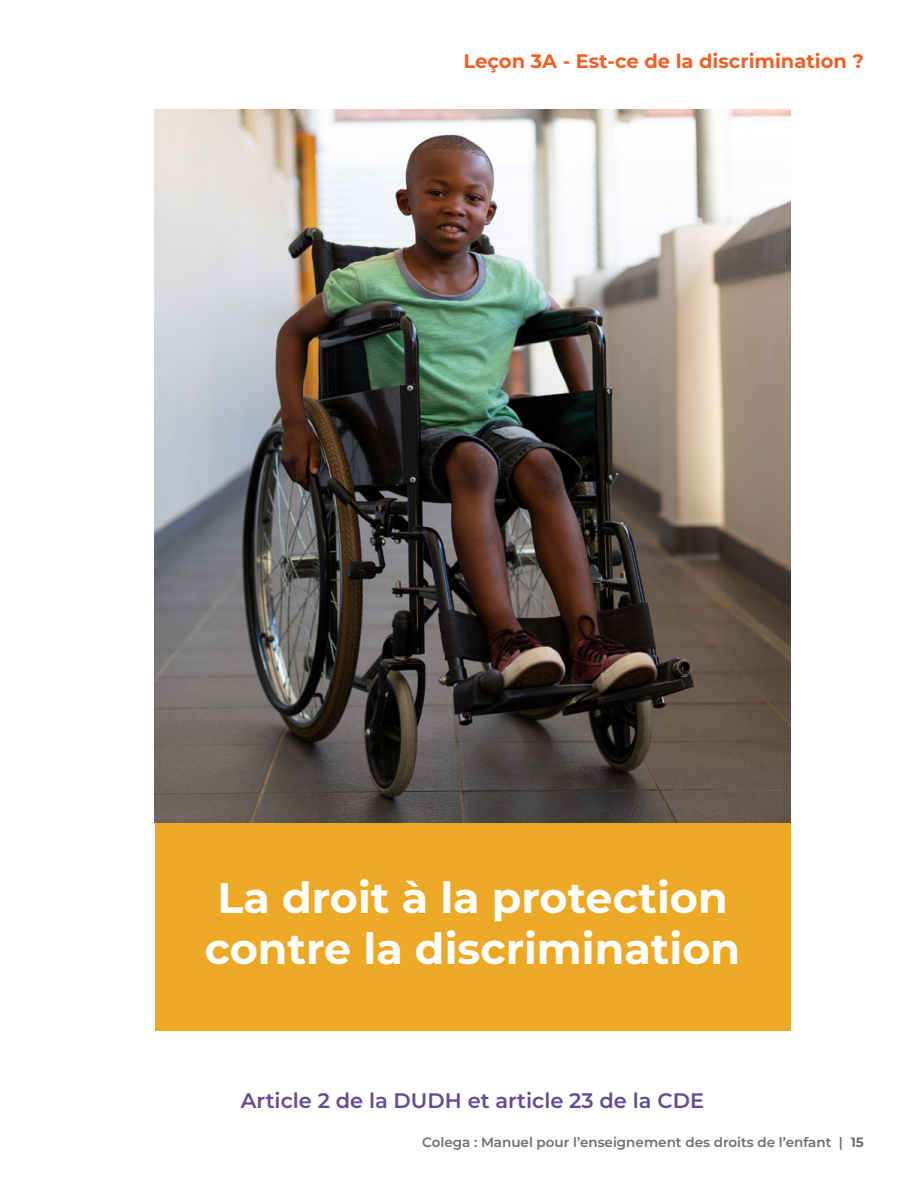
<style>
.page{position:relative;width:918px;height:1188px;background:#fff}
.page>*{position:absolute;margin:0;border:0;box-sizing:border-box;transform-origin:0 0}
.t1{font:700 42.9px/51.2px "Montserrat";color:#fff}
.t2{font:600 21px "Montserrat";color:#644b91}
.t3{font:700 19.5px "Montserrat";color:#f15f27}
.t4{font:600 13.5px "Montserrat";color:#6d6e71}
.s1{font-weight:700}
</style>
<div class="page">
<img style="left:155px;top:110px;width:635px;height:713px">
<div style="left:155px;top:823px;width:635px;height:207px;background:#eba925"></div>
<h3 class="t3" style="left:464px;top:47px;width:402px">Leçon 3A - Est-ce de la discrimination ?</h3>
<h1 class="t1" style="left:205px;top:870px;width:537px">La droit à la protection contre la discrimination</h1>
<h2 class="t2" style="left:241px;top:1085px;width:465px">Article 2 de la DUDH et article 23 de la CDE</h2>
<p class="t4" style="left:422px;top:1133px;width:443px">Colega : Manuel pour l’enseignement des droits de l’enfant | <span class="s1">15</span></p>
</div>
